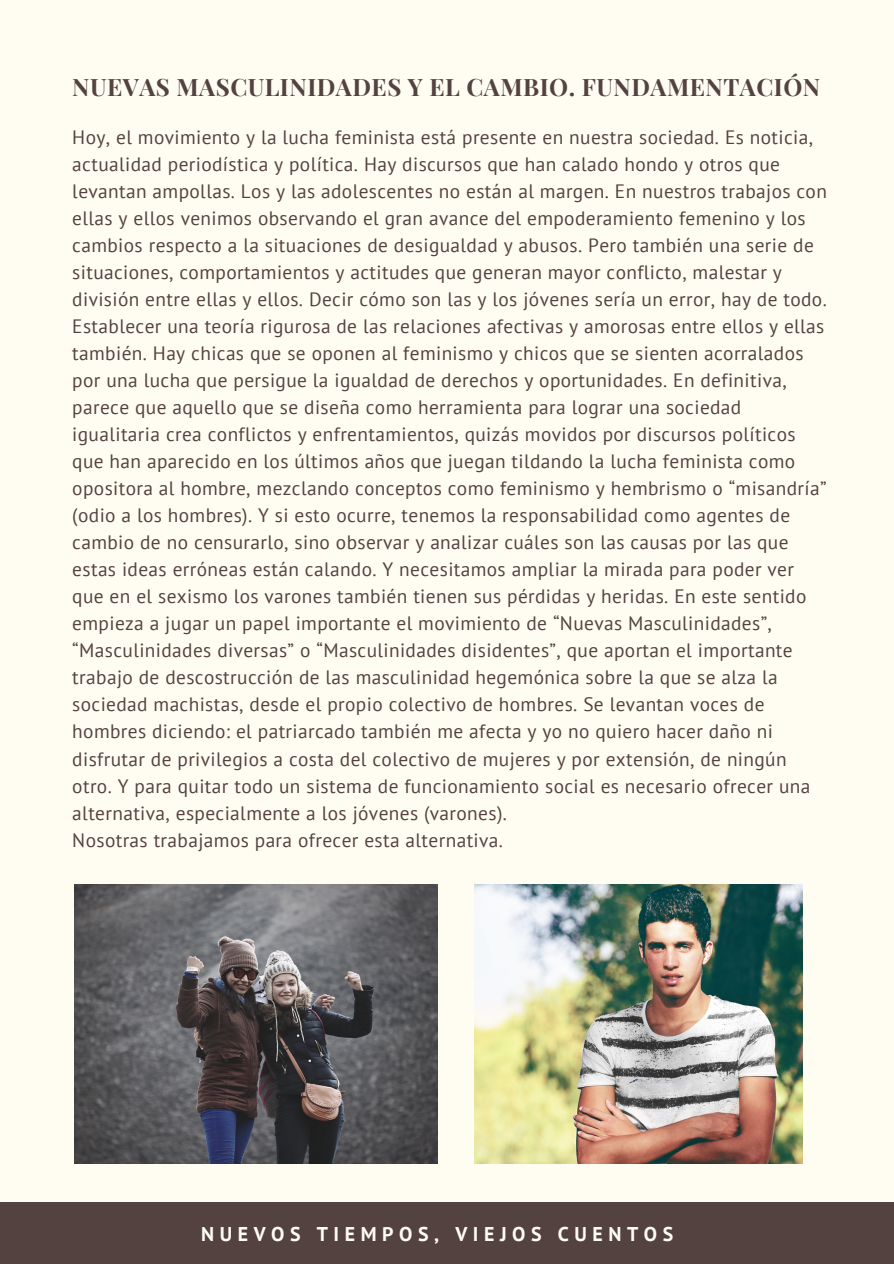
<style>
.page{position:relative;width:894px;height:1264px;background:#fff}
.page>*{position:absolute;margin:0;border:0;box-sizing:border-box;transform-origin:0 0}
.t1{font:700 24px "Playfair Display";letter-spacing:.02em;color:#544241}
.t2{font:700 19.8px "PT Sans";letter-spacing:.28em;color:#fffdf1}
.t3{font:19.35px/27px "PT Sans";letter-spacing:.02em;color:#544241}
</style>
<div class="page">
<div style="left:0;top:0;width:893px;height:1263px;background:#fffdf1"></div>
<div style="left:0;top:1202px;width:893px;height:61px;background:#544241"></div>
<img style="left:74px;top:884px;width:363px;height:279px">
<img style="left:474px;top:884px;width:328px;height:279px">
<p class="t1" style="left:72px;top:70px;width:749px">NUEVAS MASCULINIDADES Y EL CAMBIO. FUNDAMENTACIÓN</p>
<p class="t3" style="left:72px;top:123px;width:756px">Hoy, el movimiento y la lucha feminista está presente en nuestra sociedad. Es noticia, actualidad periodística y política. Hay discursos que han calado hondo y otros que levantan ampollas. Los y las adolescentes no están al margen. En nuestros trabajos con ellas y ellos venimos observando el gran avance del empoderamiento femenino y los cambios respecto a la situaciones de desigualdad y abusos. Pero también una serie de situaciones, comportamientos y actitudes que generan mayor conflicto, malestar y división entre ellas y ellos. Decir cómo son las y los jóvenes sería un error, hay de todo.<br>Establecer una teoría rigurosa de las relaciones afectivas y amorosas entre ellos y ellas también. Hay chicas que se oponen al feminismo y chicos que se sienten acorralados por una lucha que persigue la igualdad de derechos y oportunidades. En definitiva, parece que aquello que se diseña como herramienta para lograr una sociedad igualitaria crea conflictos y enfrentamientos, quizás movidos por discursos políticos que han aparecido en los últimos años que juegan tildando la lucha feminista como opositora al hombre, mezclando conceptos como feminismo y hembrismo o “misandría” (odio a los hombres). Y si esto ocurre, tenemos la responsabilidad como agentes de cambio de no censurarlo, sino observar y analizar cuáles son las causas por las que estas ideas erróneas están calando. Y necesitamos ampliar la mirada para poder ver que en el sexismo los varones también tienen sus pérdidas y heridas. En este sentido empieza a jugar un papel importante el movimiento de “Nuevas Masculinidades”, “Masculinidades diversas” o “Masculinidades disidentes”, que aportan el importante trabajo de descostrucción de las masculinidad hegemónica sobre la que se alza la sociedad machistas, desde el propio colectivo de hombres. Se levantan voces de hombres diciendo: el patriarcado también me afecta y yo no quiero hacer daño ni disfrutar de privilegios a costa del colectivo de mujeres y por extensión, de ningún otro. Y para quitar todo un sistema de funcionamiento social es necesario ofrecer una alternativa, especialmente a los jóvenes (varones).<br>Nosotras trabajamos para ofrecer esta alternativa.</p>
<p class="t2" style="left:201px;top:1221px;width:473px">NUEVOS TIEMPOS, VIEJOS CUENTOS</p>
</div>
